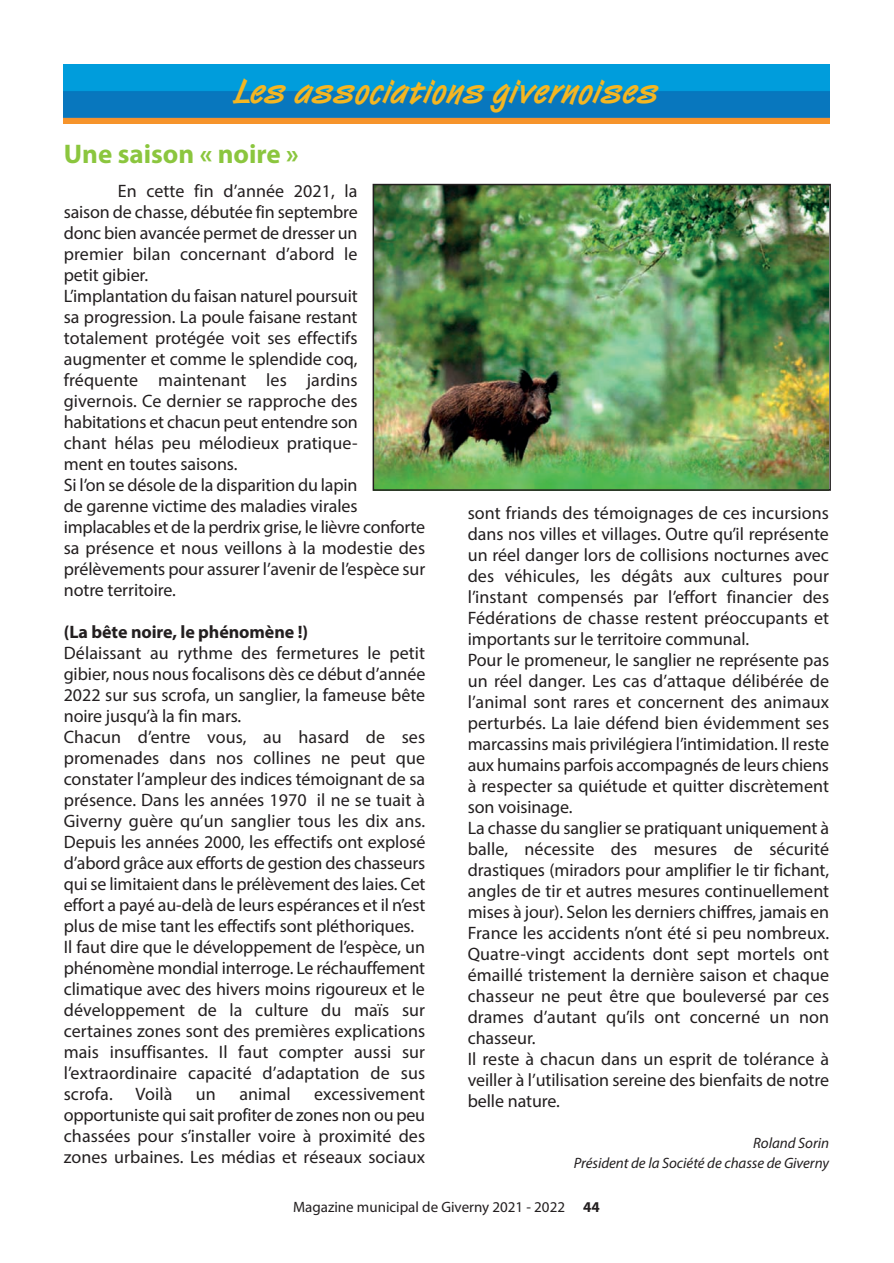
<style>
.page{position:relative;width:894px;height:1263px;background:#fff}
.page>*{position:absolute;margin:0;border:0;box-sizing:border-box;transform-origin:0 0}
.t1{font:700 36px "Van Dijk W01";color:#f4b622}
.t2{font:700 27px "Myriad Pro";color:#8bc63e}
.t3{font:18px/21px "Myriad Pro";color:#231f20}
.t4{font:700 18px "Myriad Pro";letter-spacing:-.005em;color:#231f20}
.t5{font:italic 15px/20.2px "Myriad Pro";letter-spacing:-.005em;color:#231f20;text-align:right}
.t6{font:15px "Myriad Pro";color:#231f20}
.s1{font-weight:700}
</style>
<div class="page">
<img style="left:64px;top:64px;width:765px;height:59px">
<img style="left:376px;top:187px;width:452px;height:301px">
<div style="left:373px;top:184px;width:458px;height:307px;border:2px solid #231f20"></div>
<h1 class="t1" style="left:234px;top:68px;width:426px">Les associations givernoises</h1>
<h2 class="t2" style="left:64px;top:144px;width:237px">Une saison « noire »</h2>
<p class="t3" style="left:64px;top:182px;width:363px;text-indent:54px">En cette fin d’année 2021, la<br>saison de chasse, débutée fin septembre<br>donc bien avancée permet de dresser un<br>premier bilan concernant d’abord le<br>petit gibier.<br>L’implantation du faisan naturel poursuit<br>sa progression. La poule faisane restant totalement protégée voit ses effectifs augmenter et comme le splendide coq, fréquente maintenant les jardins givernois. Ce dernier se rapproche des habitations et chacun peut entendre son<br>chant hélas peu mélodieux pratique-<br>ment en toutes saisons.<br>Si l’on se désole de la disparition du lapin<br>de garenne victime des maladies virales implacables et de la perdrix grise, le lièvre conforte sa présence et nous veillons à la modestie des prélèvements pour assurer l’avenir de l’espèce sur notre territoire.</p>
<p class="t4" style="left:64px;top:626px;width:246px">(La bête noire, le phénomène !)</p>
<p class="t3" style="left:64px;top:644px;width:363px">Délaissant au rythme des fermetures le petit gibier, nous nous focalisons dès ce début d’année 2022 sur sus scrofa, un sanglier, la fameuse bête noire jusqu’à la fin mars.<br>Chacun d’entre vous, au hasard de ses promenades dans nos collines ne peut que constater l’ampleur des indices témoignant de sa présence. Dans les années 1970 il ne se tuait à Giverny guère qu’un sanglier tous les dix ans.<br>Depuis les années 2000, les effectifs ont explosé d’abord grâce aux efforts de gestion des chasseurs qui se limitaient dans le prélèvement des laies. Cet effort a payé au-delà de leurs espérances et il n’est plus de mise tant les effectifs sont pléthoriques.<br>Il faut dire que le développement de l’espèce, un phénomène mondial interroge. Le réchauffement climatique avec des hivers moins rigoureux et le développement de la culture du maïs sur certaines zones sont des premières explications mais insuffisantes. Il faut compter aussi sur l’extraordinaire capacité d’adaptation de sus scrofa.</p>
<p class="t3" style="left:136px;top:1085px;width:38px">Voilà</p>
<p class="t3" style="left:196px;top:1085px;width:21px">un</p>
<p class="t3" style="left:239px;top:1085px;width:53px">animal</p>
<p class="t3" style="left:64px;top:1085px;width:363px;text-align:justify;text-indent:250px">excessivement opportuniste qui sait profiter de zones non ou peu chassées pour s’installer voire à proximité des zones urbaines. Les médias et réseaux sociaux</p>
<p class="t3" style="left:468px;top:504px;width:363px">sont friands des témoignages de ces incursions dans nos villes et villages. Outre qu’il représente un réel danger lors de collisions nocturnes avec des véhicules, les dégâts aux cultures pour l’instant compensés par l’effort financier des Fédérations de chasse restent préoccupants et importants sur le territoire communal.<br>Pour le promeneur, le sanglier ne représente pas un réel danger. Les cas d’attaque délibérée de l’animal sont rares et concernent des animaux perturbés. La laie défend bien évidemment ses marcassins mais privilégiera l’intimidation. Il reste aux humains parfois accompagnés de leurs chiens à respecter sa quiétude et quitter discrètement son voisinage.<br>La chasse du sanglier se pratiquant uniquement à balle, nécessite des mesures de sécurité drastiques (miradors pour amplifier le tir fichant, angles de tir et autres mesures continuellement mises à jour). Selon les derniers chiffres, jamais en France les accidents n’ont été si peu nombreux.<br>Quatre-vingt accidents dont sept mortels ont émaillé tristement la dernière saison et chaque chasseur ne peut être que bouleversé par ces drames d’autant qu’ils ont concerné un non chasseur.<br>Il reste à chacun dans un esprit de tolérance à veiller à l’utilisation sereine des bienfaits de notre belle nature.</p>
<p class="t5" style="left:574px;top:1134px;width:257px">Roland Sorin<br>Président de la Société de chasse de Giverny</p>
<p class="t6" style="left:293px;top:1201px;width:308px">Magazine municipal de Giverny 2021 - 2022 <span class="s1">44</span></p>
</div>
